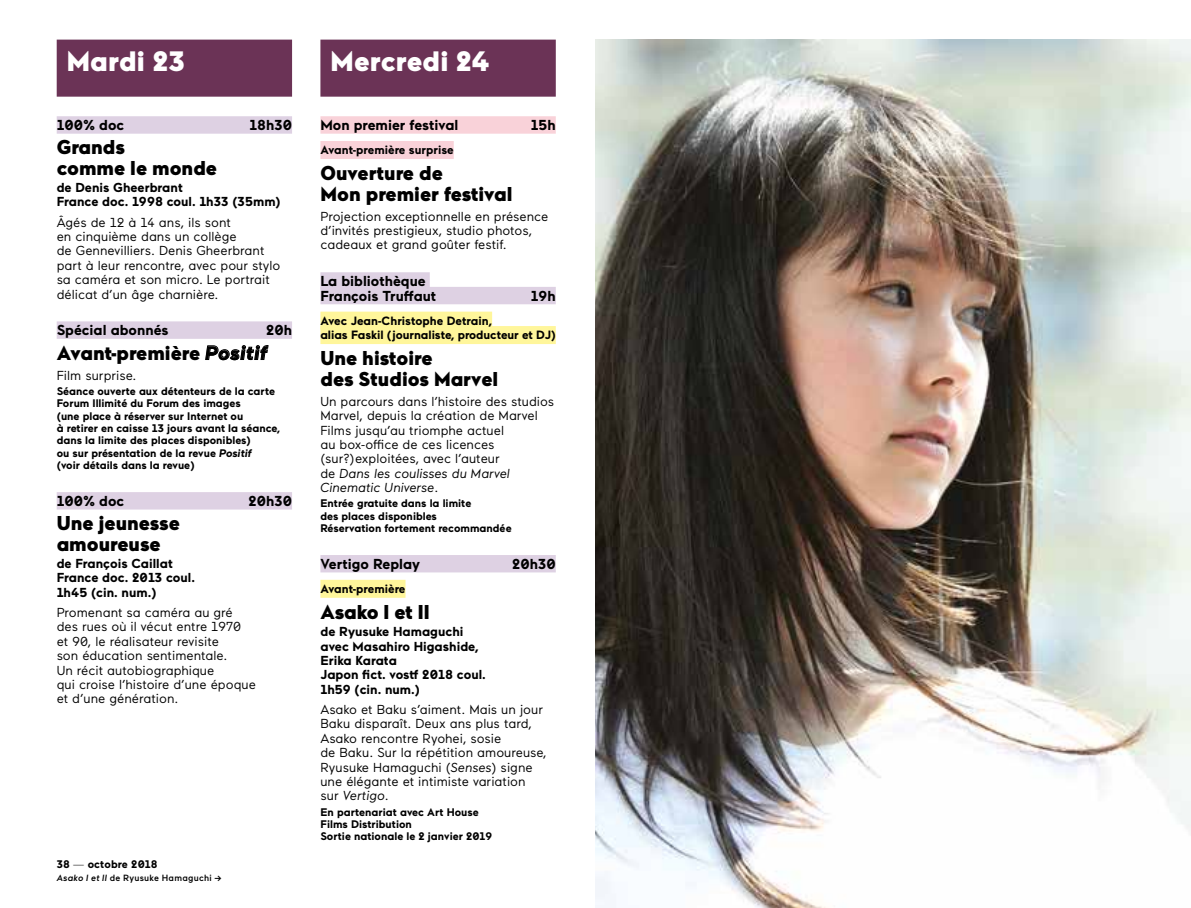
<style>
.page{position:relative;width:1191px;height:908px;background:#fff}
.page>*{position:absolute;margin:0;border:0;box-sizing:border-box;transform-origin:0 0}
.t1{font:900 28px "Maax";letter-spacing:.005em;color:#fff}
.t2{font:900 20px/20.4px "Maax";color:#000}
.t3{font:700 14.4px/14.6px "Maax";color:#000}
.t4{font:13px/14.4px "Maax";color:#000}
.t5{font:700 13px/14.4px "Maax";color:#000}
.t6{font:700 12px/14.4px "Maax";letter-spacing:-.005em;color:#000}
.t7{font:700 11px/12.4px "Maax";color:#000}
.t8{font:500 9px "Maax";letter-spacing:.03em;color:#000}
.s1{font-weight:700;font-style:italic;font-size:19.6px}
.s2{font-style:italic}
.s3{font-weight:300}
</style>
<div class="page">
<img style="left:595px;top:40px;width:596px;height:867px">
<div style="left:57px;top:40px;width:235px;height:57px;background:#6b3356"></div>
<div style="left:57px;top:116px;width:235px;height:18px;background:#ded1e3"></div>
<div style="left:57px;top:321px;width:235px;height:17px;background:#ded1e3"></div>
<div style="left:57px;top:492px;width:235px;height:17px;background:#ded1e3"></div>
<svg style="left:205px;top:338px;width:63px;height:23px"></svg>
<div style="left:320px;top:40px;width:236px;height:57px;background:#6b3356"></div>
<div style="left:320px;top:116px;width:236px;height:18px;background:#f9d2d9"></div>
<div style="left:320px;top:141px;width:134px;height:18px;background:#f9d2d9"></div>
<div style="left:320px;top:272px;width:110px;height:17px;background:#ded1e3"></div>
<div style="left:320px;top:287px;width:236px;height:17px;background:#ded1e3"></div>
<div style="left:320px;top:311px;width:172px;height:18px;background:#fff69b"></div>
<div style="left:320px;top:326px;width:236px;height:18px;background:#fff69b"></div>
<div style="left:320px;top:554px;width:236px;height:18px;background:#ded1e3"></div>
<div style="left:320px;top:579px;width:85px;height:18px;background:#fff69b"></div>
<h1 class="t1" style="left:67px;top:42px;width:120px">Mardi 23</h1>
<p class="t3" style="left:57px;top:117px;width:69px">100% doc</p>
<p class="t3" style="left:249px;top:117px;width:44px">18h30</p>
<h2 class="t2" style="left:57px;top:136px;width:162px">Grands<br>comme le monde</h2>
<p class="t5" style="left:57px;top:180px;width:225px">de Denis Gheerbrant<br>France doc. 1998 coul. 1h33 (35mm)</p>
<p class="t4" style="left:57px;top:214px;width:225px">Âgés de 12 à 14 ans, ils sont<br>en cinquième dans un collège<br>de Gennevilliers. Denis Gheerbrant part à leur rencontre, avec pour stylo sa caméra et son micro. Le portrait délicat d’un âge charnière.</p>
<p class="t3" style="left:57px;top:322px;width:113px">Spécial abonnés</p>
<p class="t3" style="left:266px;top:322px;width:27px">20h</p>
<h2 class="t2" style="left:57px;top:341px;width:212px">Avant-première <span class="s1">Positif</span></h2>
<p class="t4" style="left:57px;top:367px;width:81px">Film surprise.</p>
<p class="t7" style="left:57px;top:384px;width:225px">Séance ouverte aux détenteurs de la carte Forum Illimité du Forum des images<br>(une place à réserver sur Internet ou<br>à retirer en caisse 13 jours avant la séance, dans la limite des places disponibles)<br>ou sur présentation de la revue <span class="s2">Positif<br></span>(voir détails dans la revue)</p>
<p class="t3" style="left:57px;top:492px;width:69px">100% doc</p>
<p class="t3" style="left:248px;top:492px;width:45px">20h30</p>
<h2 class="t2" style="left:57px;top:512px;width:125px">Une jeunesse amoureuse</h2>
<p class="t5" style="left:57px;top:555px;width:140px">de François Caillat<br>France doc. 2013 coul.<br>1h45 (cin. num.)</p>
<p class="t4" style="left:57px;top:604px;width:201px">Promenant sa caméra au gré des rues où il vécut entre 1970 et 90, le réalisateur revisite<br>son éducation sentimentale.<br>Un récit autobiographique<br>qui croise l’histoire d’une époque et d’une génération.</p>
<p class="t7" style="left:57px;top:857px;width:103px">38 <span class="s3">—</span> octobre 2018</p>
<p class="t8" style="left:57px;top:871px;width:166px"><span class="s2">Asako I et II</span> de Ryusuke Hamaguchi →</p>
<h1 class="t1" style="left:331px;top:42px;width:160px">Mercredi 24</h1>
<p class="t3" style="left:320px;top:117px;width:139px">Mon premier festival</p>
<p class="t3" style="left:531px;top:117px;width:26px">15h</p>
<p class="t6" style="left:320px;top:142px;width:135px">Avant-première surprise</p>
<h2 class="t2" style="left:320px;top:162px;width:194px">Ouverture de<br>Mon premier festival</h2>
<p class="t4" style="left:320px;top:208px;width:229px">Projection exceptionnelle en présence d’invités prestigieux, studio photos, cadeaux et grand goûter festif.</p>
<p class="t3" style="left:320px;top:273px;width:117px">La bibliothèque<br>François Truffaut</p>
<p class="t3" style="left:531px;top:287px;width:26px">19h</p>
<p class="t6" style="left:320px;top:312px;width:237px">Avec Jean-Christophe Detrain,<br>alias Faskil (journaliste, producteur et DJ)</p>
<h2 class="t2" style="left:320px;top:347px;width:179px">Une histoire<br>des Studios Marvel</h2>
<p class="t4" style="left:320px;top:393px;width:235px">Un parcours dans l’histoire des studios<br>Marvel, depuis la création de Marvel<br>Films jusqu’au triomphe actuel<br>au box-office de ces licences<br>(sur?) exploitées, avec l’auteur<br>de <span class="s2">Dans les coulisses du Marvel<br>Cinematic Universe</span>.</p>
<p class="t7" style="left:320px;top:496px;width:193px">Entrée gratuite dans la limite<br>des places disponibles<br>Réservation fortement recommandée</p>
<p class="t3" style="left:320px;top:555px;width:101px">Vertigo Replay</p>
<p class="t3" style="left:512px;top:555px;width:45px">20h30</p>
<p class="t6" style="left:320px;top:580px;width:87px">Avant-première</p>
<h2 class="t2" style="left:320px;top:600px;width:111px">Asako I et II</h2>
<p class="t5" style="left:320px;top:623px;width:167px">de Ryusuke Hamaguchi avec Masahiro Higashide,<br>Erika Karata<br>Japon fict. vostf 2018 coul.<br>1h59 (cin. num.)</p>
<p class="t4" style="left:320px;top:701px;width:228px">Asako et Baku s’aiment. Mais un jour<br>Baku disparaît. Deux ans plus tard,<br>Asako rencontre Ryohei, sosie<br>de Baku. Sur la répétition amoureuse,<br>Ryusuke Hamaguchi (<span class="s2">Senses</span>) signe une élégante et intimiste variation sur <span class="s2">Vertigo</span>.</p>
<p class="t7" style="left:320px;top:804px;width:173px">En partenariat avec Art House<br>Films Distribution<br>Sortie nationale le 2 janvier 2019</p>
</div>
